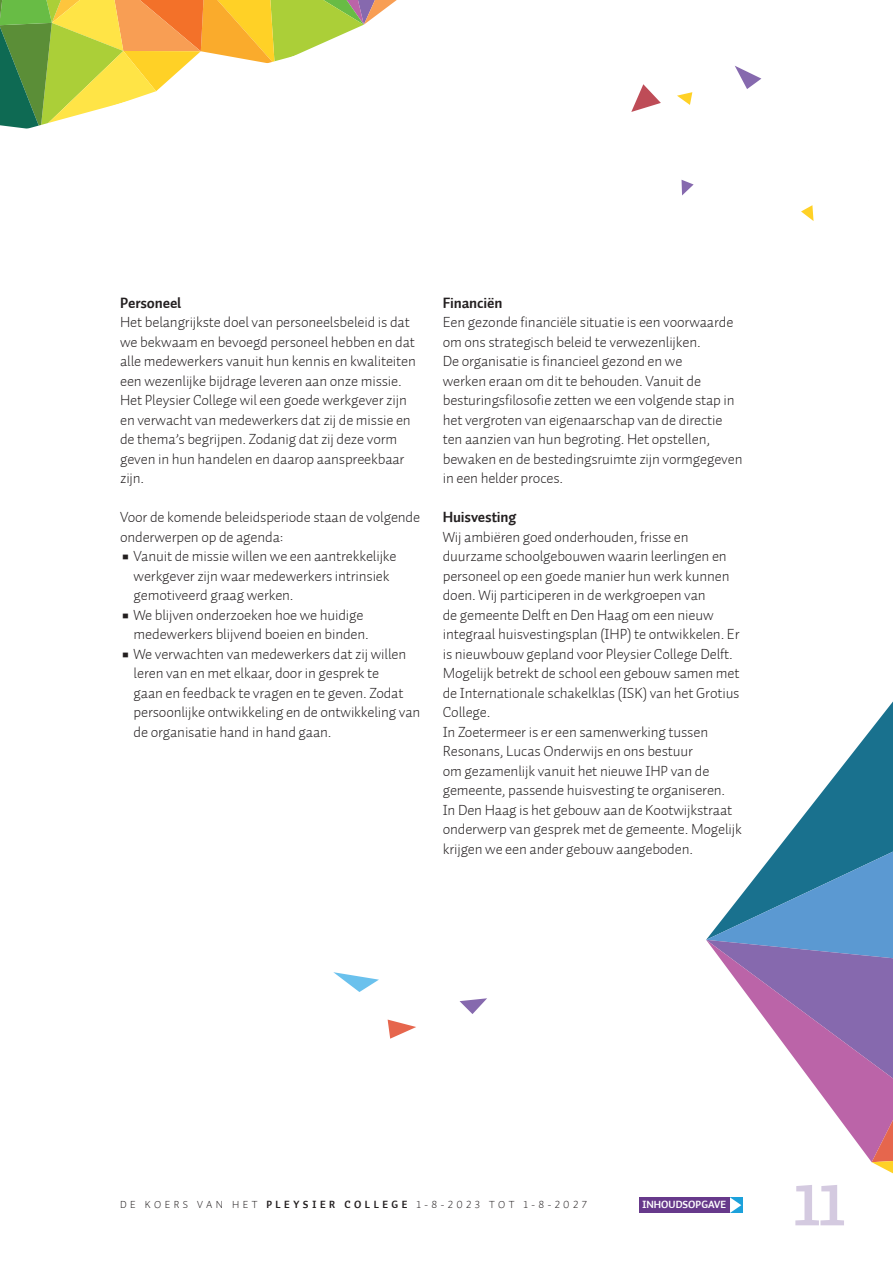
<style>
.page{position:relative;width:893px;height:1263px;background:#fff}
.page>*{position:absolute;margin:0;border:0;box-sizing:border-box;transform-origin:0 0}
.t1{font:58.05px "Auto 1 Bold LF";color:#d4cae0}
.t2{font:15px/19.5px "Auto 1 Light LF";letter-spacing:-.01em;color:#231f20}
.t3{font:15px "Auto 1 Bold LF";letter-spacing:-.01em;color:#231f20}
.t4{font:10.5px "Auto 1 Light LF";letter-spacing:.33em;color:#231f20}
.t5{font:10.5px "Auto 1 Bold LF";color:#fff}
.s1{font-family:"Auto 1 Bold LF";font-size:30px}
.s2{font-family:"Auto 1 Bold LF"}
</style>
<div class="page">
<svg style="left:0;top:0;width:397px;height:129px"></svg>
<svg style="left:805px;top:701px;width:88px;height:113px"></svg>
<svg style="left:735px;top:66px;width:26px;height:23px"></svg>
<svg style="left:677px;top:92px;width:15px;height:13px"></svg>
<svg style="left:681px;top:180px;width:13px;height:15px"></svg>
<svg style="left:801px;top:205px;width:13px;height:16px"></svg>
<svg style="left:631px;top:84px;width:30px;height:28px"></svg>
<svg style="left:387px;top:1019px;width:29px;height:20px"></svg>
<svg style="left:459px;top:998px;width:28px;height:16px"></svg>
<svg style="left:333px;top:972px;width:46px;height:20px"></svg>
<div style="left:640px;top:1197px;width:90px;height:16px;background:#67398b"></div>
<svg style="left:706px;top:814px;width:187px;height:399px"></svg>
<p class="t3" style="left:120px;top:293px;width:63px">Personeel</p>
<p class="t2" style="left:120px;top:312px;width:297px">Het belangrijkste doel van personeelsbeleid is dat we bekwaam en bevoegd personeel hebben en dat alle medewerkers vanuit hun kennis en kwaliteiten een wezenlijke bijdrage leveren aan onze missie.</p>
<p class="t2" style="left:120px;top:390px;width:292px">Het Pleysier College wil een goede werkgever zijn en verwacht van medewerkers dat zij de missie en de thema’s begrijpen. Zodanig dat zij deze vorm geven in hun handelen en daarop aanspreekbaar zijn.</p>
<p class="t2" style="left:120px;top:507px;width:302px">Voor de komende beleidsperiode staan de volgende onderwerpen op de agenda:</p>
<p class="t2" style="left:134px;top:546px;width:264px;text-indent:-14px"><span class="s1">•</span> Vanuit de missie willen we een aantrekkelijke werkgever zijn waar medewerkers intrinsiek gemotiveerd graag werken.</p>
<p class="t2" style="left:134px;top:605px;width:237px;text-indent:-14px"><span class="s1">•</span> We blijven onderzoeken hoe we huidige medewerkers blijvend boeien en binden.</p>
<p class="t2" style="left:134px;top:644px;width:288px;text-indent:-14px"><span class="s1">•</span> We verwachten van medewerkers dat zij willen leren van en met elkaar, door in gesprek te<br>gaan en feedback te vragen en te geven. Zodat persoonlijke ontwikkeling en de ontwikkeling van de organisatie hand in hand gaan.</p>
<p class="t3" style="left:443px;top:293px;width:61px">Financiën</p>
<p class="t2" style="left:443px;top:312px;width:301px">Een gezonde financiële situatie is een voorwaarde om ons strategisch beleid te verwezenlijken.<br>De organisatie is financieel gezond en we<br>werken eraan om dit te behouden. Vanuit de besturingsfilosofie zetten we een volgende stap in het vergroten van eigenaarschap van de directie ten aanzien van hun begroting. Het opstellen, bewaken en de bestedingsruimte zijn vormgegeven in een helder proces.</p>
<p class="t3" style="left:443px;top:507px;width:75px">Huisvesting</p>
<p class="t2" style="left:443px;top:527px;width:298px">Wij ambiëren goed onderhouden, frisse en duurzame schoolgebouwen waarin leerlingen en personeel op een goede manier hun werk kunnen doen. Wij participeren in de werkgroepen van<br>de gemeente Delft en Den Haag om een nieuw integraal huisvestingsplan (IHP) te ontwikkelen. Er is nieuwbouw gepland voor Pleysier College Delft.<br>Mogelijk betrekt de school een gebouw samen met de Internationale schakelklas (ISK) van het Grotius College.</p>
<p class="t2" style="left:443px;top:722px;width:284px">In Zoetermeer is er een samenwerking tussen Resonans, Lucas Onderwijs en ons bestuur<br>om gezamenlijk vanuit het nieuwe IHP van de gemeente, passende huisvesting te organiseren.</p>
<p class="t2" style="left:443px;top:800px;width:301px">In Den Haag is het gebouw aan de Kootwijkstraat onderwerp van gesprek met de gemeente. Mogelijk krijgen we een ander gebouw aangeboden.</p>
<p class="t4" style="left:120px;top:1198px;width:468px">DE KOERS VAN HET <span class="s2">PLEYSIER COLLEGE</span> 1-8-2023 TOT 1-8-2027</p>
<p class="t5" style="left:642px;top:1198px;width:86px">INHOUDSOPGAVE</p>
<p class="t1" style="left:793px;top:1168px;width:53px">11</p>
</div>
